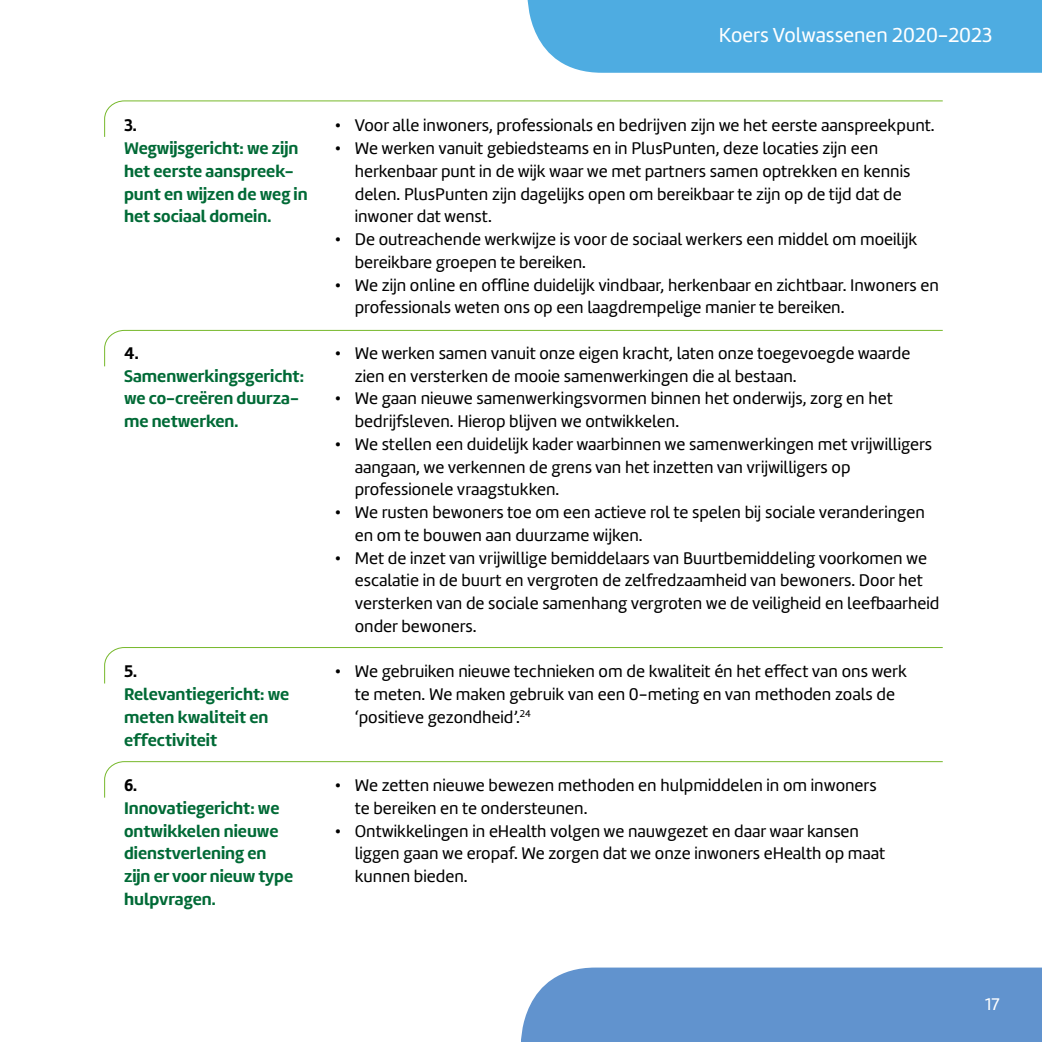
<style>
.page{position:relative;width:1042px;height:1042px;background:#fff}
.page>*{position:absolute;margin:0;border:0;box-sizing:border-box;transform-origin:0 0}
.t1{font:21px "Amelia";color:#fff}
.t2{font:17.5px/22.8px "Amelia";color:#000}
.t3{font:700 17.5px/22.8px "Amelia";color:#006a36}
.t4{font:700 17.5px "Amelia";color:#000}
.t5{font:17.5px "Amelia";color:#fff}
</style>
<div class="page">
<div style="left:528px;top:0;width:514px;height:73px;background:#4eace1"></div>
<div style="left:521px;top:967px;width:521px;height:75px;background:#6193ce"></div>
<svg style="left:104px;top:100px;width:839px;height:37px"></svg>
<svg style="left:104px;top:329px;width:839px;height:38px"></svg>
<svg style="left:104px;top:647px;width:839px;height:37px"></svg>
<svg style="left:104px;top:761px;width:839px;height:37px"></svg>
<p class="t1" style="left:719px;top:22px;width:275px">Koers Volwassenen 2020-2023</p>
<p class="t4" style="left:124px;top:115px;width:14px">3.</p>
<p class="t3" style="left:124px;top:137px;width:185px">Wegwijsgericht: we zijn het eerste aanspreek&shy;punt en wijzen de weg in het sociaal domein.</p>
<p class="t4" style="left:124px;top:343px;width:16px">4.</p>
<p class="t3" style="left:124px;top:365px;width:181px">Samenwerkingsgericht: we co-creëren duurza&shy;me netwerken.</p>
<p class="t4" style="left:124px;top:661px;width:14px">5.</p>
<p class="t3" style="left:124px;top:683px;width:167px">Relevantiegericht: we meten kwaliteit en effectiviteit</p>
<p class="t4" style="left:124px;top:775px;width:15px">6.</p>
<p class="t3" style="left:124px;top:797px;width:171px">Innovatiegericht: we ontwikkelen nieuwe dienstverlening en zijn er voor nieuw type hulpvragen.</p>
<p class="t2" style="left:335px;top:114px;width:601px">• Voor alle inwoners, professionals en bedrijven zijn we het eerste aanspreekpunt.</p>
<p class="t2" style="left:355px;top:137px;width:557px;text-indent:-20px">• We werken vanuit gebiedsteams en in PlusPunten, deze locaties zijn een herkenbaar punt in de wijk waar we met partners samen optrekken en kennis delen. PlusPunten zijn dagelijks open om bereikbaar te zijn op de tijd dat de inwoner dat wenst.</p>
<p class="t2" style="left:355px;top:228px;width:564px;text-indent:-20px">• De outreachende werkwijze is voor de sociaal werkers een middel om moeilijk bereikbare groepen te bereiken.</p>
<p class="t2" style="left:355px;top:273px;width:586px;text-indent:-20px">• We zijn online en offline duidelijk vindbaar, herkenbaar en zichtbaar. Inwoners en professionals weten ons op een laagdrempelige manier te bereiken.</p>
<p class="t2" style="left:355px;top:342px;width:557px;text-indent:-20px">• We werken samen vanuit onze eigen kracht, laten onze toegevoegde waarde zien en versterken de mooie samenwerkingen die al bestaan.</p>
<p class="t2" style="left:355px;top:387px;width:539px;text-indent:-20px">• We gaan nieuwe samenwerkingsvormen binnen het onderwijs, zorg en het bedrijfsleven. Hierop blijven we ontwikkelen.</p>
<p class="t2" style="left:355px;top:433px;width:579px;text-indent:-20px">• We stellen een duidelijk kader waarbinnen we samenwerkingen met vrijwilligers aangaan, we verkennen de grens van het inzetten van vrijwilligers op professionele vraagstukken.</p>
<p class="t2" style="left:355px;top:501px;width:571px;text-indent:-20px">• We rusten bewoners toe om een actieve rol te spelen bij sociale veranderingen en om te bouwen aan duurzame wijken.</p>
<p class="t2" style="left:355px;top:546px;width:586px;text-indent:-20px">• Met de inzet van vrijwillige bemiddelaars van Buurtbemiddeling voorkomen we escalatie in de buurt en vergroten de zelfredzaamheid van bewoners. Door het versterken van de sociale samenhang vergroten we de veiligheid en leefbaarheid onder bewoners.</p>
<p class="t2" style="left:355px;top:660px;width:554px;text-indent:-20px">• We gebruiken nieuwe technieken om de kwaliteit én het effect van ons werk te meten. We maken gebruik van een 0-meting en van methoden zoals de ‘positieve gezondheid’.<sup>24</sup></p>
<p class="t2" style="left:355px;top:774px;width:523px;text-indent:-20px">• We zetten nieuwe bewezen methoden en hulpmiddelen in om inwoners te bereiken en te ondersteunen.</p>
<p class="t2" style="left:355px;top:819px;width:532px;text-indent:-20px">• Ontwikkelingen in eHealth volgen we nauwgezet en daar waar kansen liggen gaan we eropaf. We zorgen dat we onze inwoners eHealth op maat kunnen bieden.</p>
<p class="t5" style="left:985px;top:994px;width:16px">17</p>
</div>
